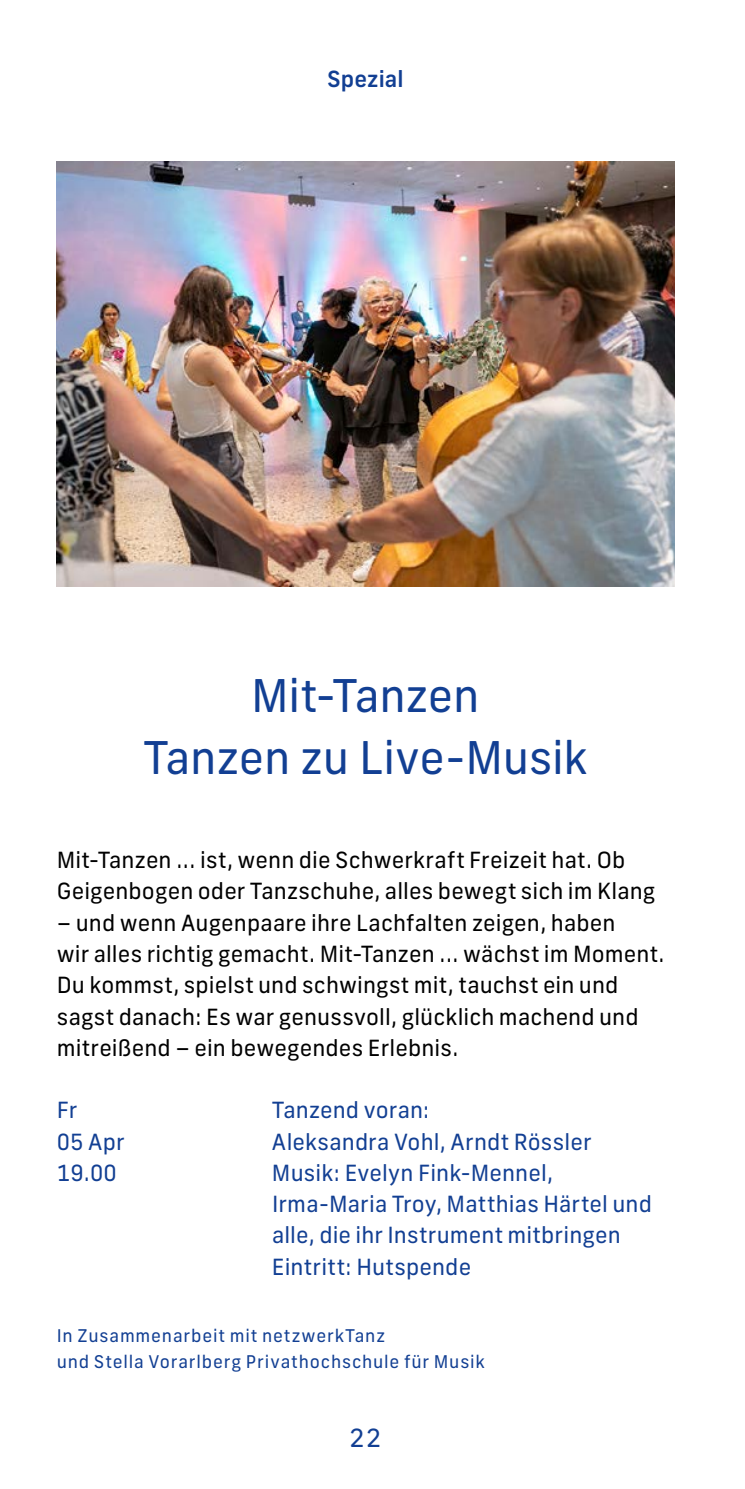
<style>
.page{position:relative;width:745px;height:1489px;background:#fff}
.page>*{position:absolute;margin:0;border:0;box-sizing:border-box;transform-origin:0 0}
.t1{font:45px/62.5px "New Frank";letter-spacing:-.005em;color:#123f93;text-align:center}
.t2{font:25px "New Frank";color:#123f93}
.t3{font:22.25px/31.2px "New Frank";letter-spacing:.005em;color:#000}
.t4{font:22.25px/31.2px "New Frank";letter-spacing:.005em;color:#123f93}
.t5{font:500 22.25px "New Frank";letter-spacing:.005em;color:#123f93}
.t6{font:17.5px/26px "New Frank";letter-spacing:.045em;color:#123f93}
</style>
<div class="page">
<img style="left:57px;top:161px;width:616px;height:425px">
<p class="t5" style="left:327px;top:64px;width:78px">Spezial</p>
<h1 class="t1" style="left:143px;top:664px;width:445px">Mit-Tanzen<br>Tanzen zu Live-Musik</h1>
<p class="t3" style="left:57px;top:844px;width:599px">Mit-Tanzen ... ist, wenn die Schwerkraft Freizeit hat. Ob<br>Geigenbogen oder Tanzschuhe, alles bewegt sich im Klang</p>
<p class="t3" style="left:57px;top:907px;width:609px">– und wenn Augenpaare ihre Lachfalten zeigen, haben<br>wir alles richtig gemacht. Mit-Tanzen ... wächst im Moment.<br>Du kommst, spielst und schwingst mit, tauchst ein und sagst danach: Es war genussvoll, glücklich machend und mitreißend – ein bewegendes Erlebnis.</p>
<p class="t4" style="left:57px;top:1094px;width:69px">Fr<br>05 Apr<br>19.00</p>
<p class="t4" style="left:272px;top:1094px;width:381px">Tanzend voran:<br>Aleksandra Vohl, Arndt Rössler<br>Musik: Evelyn Fink-Mennel,<br>Irma-Maria Troy, Matthias Härtel und alle, die ihr Instrument mitbringen<br>Eintritt: Hutspende</p>
<p class="t6" style="left:57px;top:1322px;width:429px">In Zusammenarbeit mit netzwerkTanz<br>und Stella Vorarlberg Privathochschule für Musik</p>
<p class="t2" style="left:349px;top:1421px;width:33px">22</p>
</div>
